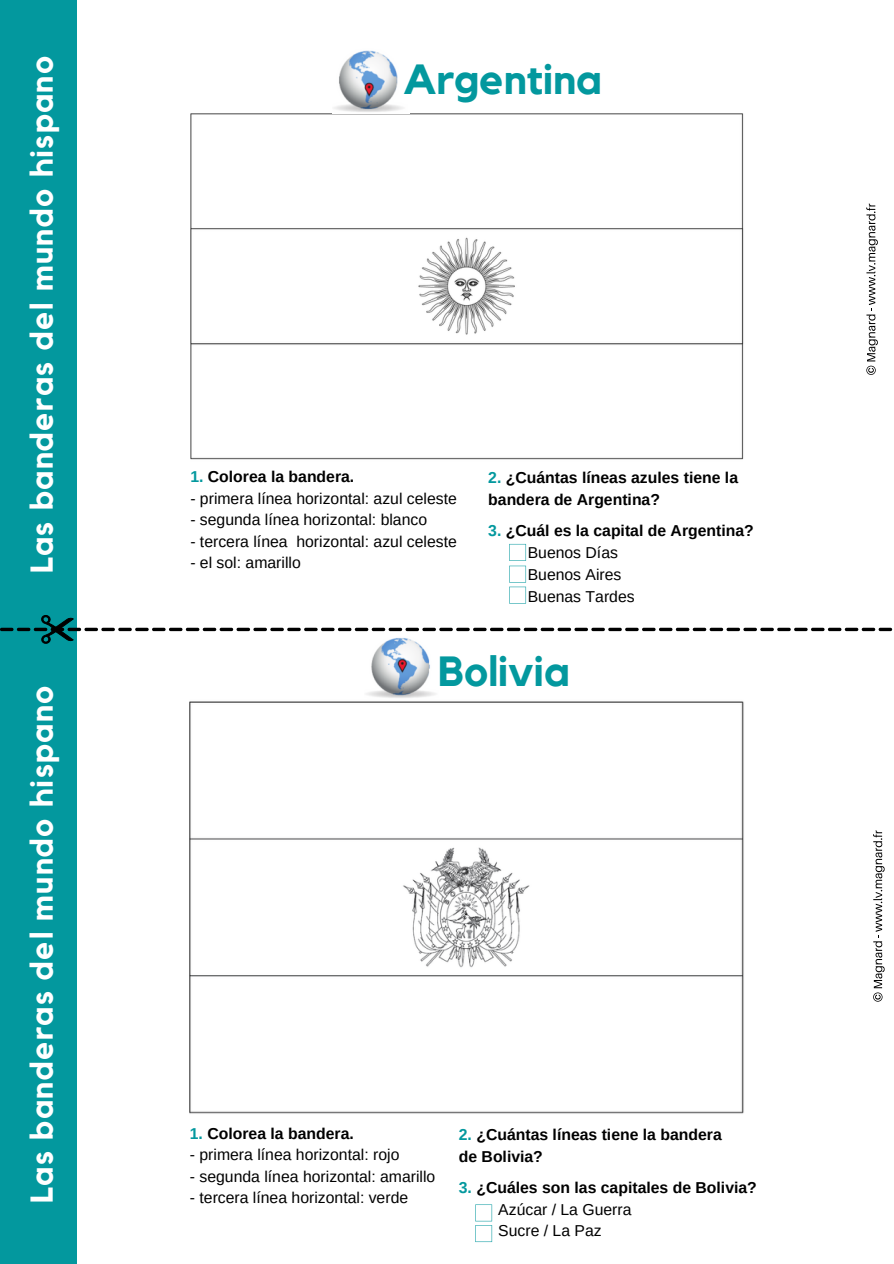
<style>
.page{position:relative;width:894px;height:1264px;background:#fff}
.page>*{position:absolute;margin:0;border:0;box-sizing:border-box;transform-origin:0 0}
.t1{font:700 42px "Kollektif";color:#03989e}
.t2{font:700 31.5px "Kollektif";letter-spacing:.045em;color:#fff}
.t3{font:15.75px/21.9px "Arimo";color:#000}
.t4{font:700 15.75px/21.9px "Arimo";color:#000}
.s1{color:#03989e}
.s2{font-weight:700;color:#03989e}
.s3{font-weight:700}
.s4{font-weight:400}
</style>
<div class="page">
<img style="left:190px;top:113px;width:554px;height:347px">
<img style="left:190px;top:701px;width:554px;height:413px">
<div style="left:0;top:629px;width:77px;height:634px;background:#03989e"></div>
<div style="left:0;top:0;width:77px;height:629px;background:#03989e"></div>
<svg style="left:0;top:615px;width:893px;height:28px"></svg>
<svg style="left:475px;top:1204px;width:17px;height:37px"></svg>
<svg style="left:509px;top:544px;width:17px;height:59px"></svg>
<img style="left:333px;top:50px;width:76px;height:64px">
<img style="left:365px;top:633px;width:73px;height:65px">
<svg style="left:866px;top:203px;width:11px;height:172px"></svg>
<svg style="left:873px;top:830px;width:11px;height:171px"></svg>
<h2 class="t2" style="left:27px;top:573px;width:519px;rotate:-90deg">Las banderas del mundo hispano</h2>
<h2 class="t2" style="left:27px;top:1202px;width:519px;rotate:-90deg">Las banderas del mundo hispano</h2>
<h1 class="t1" style="left:403px;top:60px;width:200px">Argentina</h1>
<p class="t4" style="left:190px;top:466px;width:165px"><span class="s1">1.</span> Colorea la bandera.</p>
<p class="t3" style="left:190px;top:487px;width:268px">- primera línea horizontal: azul celeste</p>
<p class="t3" style="left:190px;top:509px;width:238px">- segunda línea horizontal: blanco</p>
<p class="t3" style="left:190px;top:530px;width:268px">- tercera línea horizontal: azul celeste</p>
<p class="t3" style="left:190px;top:551px;width:112px">- el sol: amarillo</p>
<p class="t4" style="left:488px;top:466px;width:251px"><span class="s1">2.</span> ¿Cuántas líneas azules tiene la bandera de Argentina?</p>
<p class="t3" style="left:527px;top:519px;width:228px;text-indent:-39px"><span class="s2">3.</span> <span class="s3">¿Cuál es la capital de Argentina?<br></span>Buenos Días<br>Buenos Aires<br>Buenas Tardes</p>
<h1 class="t1" style="left:438px;top:652px;width:133px">Bolivia</h1>
<p class="t4" style="left:190px;top:1122px;width:165px"><span class="s1">1.</span> Colorea la bandera.</p>
<p class="t3" style="left:190px;top:1143px;width:211px">- primera línea horizontal: rojo</p>
<p class="t3" style="left:190px;top:1165px;width:247px">- segunda línea horizontal: amarillo</p>
<p class="t3" style="left:190px;top:1186px;width:220px">- tercera línea horizontal: verde</p>
<p class="t4" style="left:458px;top:1123px;width:264px"><span class="s1">2.</span> ¿Cuántas líneas tiene la bandera de Bolivia?</p>
<p class="t4" style="left:498px;top:1176px;width:260px;text-indent:-39px"><span class="s1">3.</span> ¿Cuáles son las capitales de Bolivia?<br><span class="s4">Azúcar / La Guerra<br>Sucre / La Paz</span></p>
</div>
